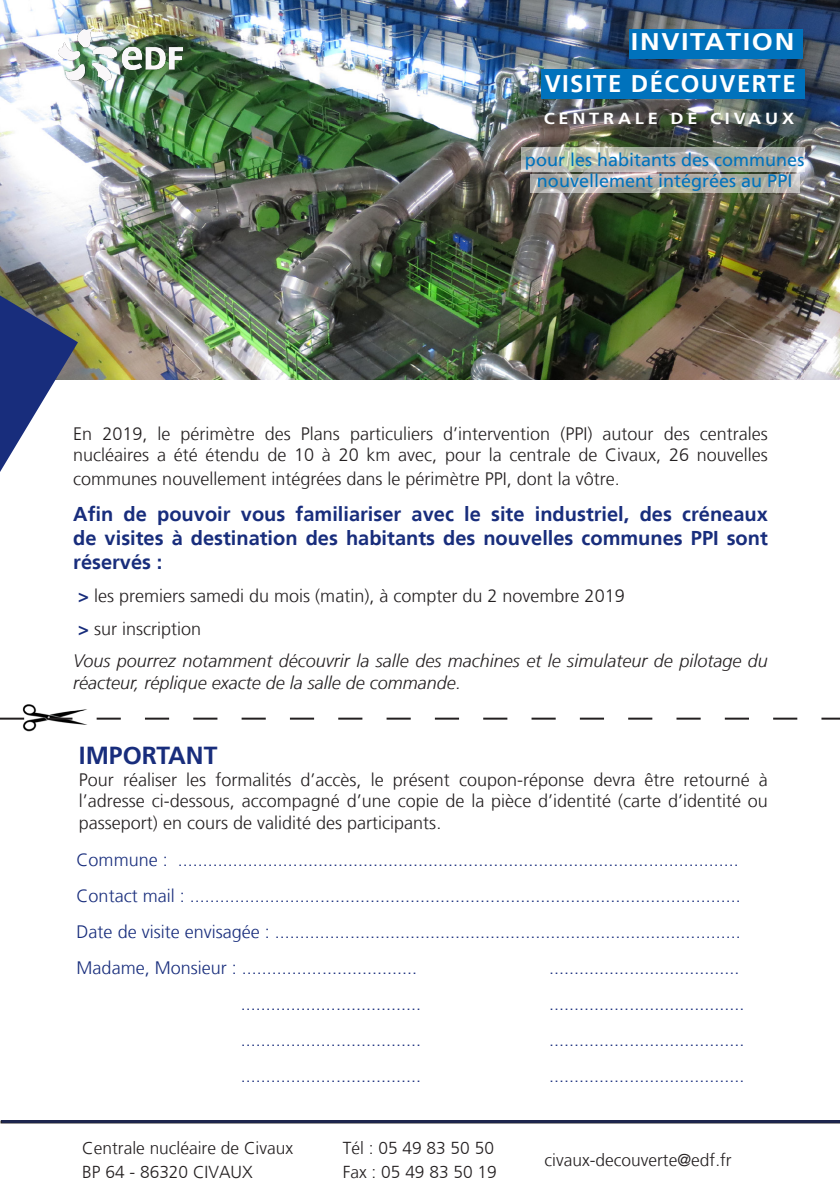
<style>
.page{position:relative;width:840px;height:1191px;background:#fff}
.page>*{position:absolute;margin:0;border:0;box-sizing:border-box;transform-origin:0 0}
.t1{font:700 24.6px "Frutiger";color:#182d7c}
.t2{font:700 24px "Frutiger";letter-spacing:.06em;color:#fff}
.t3{font:700 24px "Frutiger";letter-spacing:.06em;color:#fff;scale:1.13 1}
.t4{font:700 20px/24px "Frutiger";color:#182d7c;text-align:justify}
.t5{font:300 18px "Frutiger";color:#182d7c}
.t6{font:300 18px/21.6px "Frutiger";color:#231f20;text-align:justify}
.t7{font:italic 300 18px/21.6px "Frutiger";color:#231f20}
.t8{font:18px/21.6px "Frutiger";color:#0072bc;text-align:center}
.t9{font:300 17.4px/23.8px "Frutiger";color:#231f20}
.t10{font:700 16px "Frutiger";letter-spacing:.21em;color:#fff;scale:1.13 1}
.s1{font-weight:700;color:#182d7c}
</style>
<div class="page">
<img style="left:0;top:0;width:839px;height:380px">
<img style="left:59px;top:28px;width:123px;height:53px">
<div style="left:629px;top:30px;width:173px;height:29px;background:#0072bc"></div>
<div style="left:541px;top:69px;width:263px;height:30px;background:#0072bc"></div>
<hr style="left:0;top:1120px;width:839px;height:3px;background:#1d254b">
<img style="left:21px;top:704px;width:66px;height:28px">
<svg style="left:0;top:717px;width:839px;height:2px"></svg>
<svg style="left:0;top:230px;width:79px;height:242px"></svg>
<svg style="left:521px;top:147px;width:283px;height:25px;background:#b5b7b0"></svg>
<svg style="left:530px;top:174px;width:269px;height:18px;background:#b5b3ac"></svg>
<p class="t3" style="left:630px;top:27px;width:146px">INVITATION</p>
<p class="t2" style="left:544px;top:69px;width:252px">VISITE DÉCOUVERTE</p>
<p class="t10" style="left:543px;top:109px;width:223px">CENTRALE DE CIVAUX</p>
<p class="t8" style="left:524px;top:149px;width:281px">pour les habitants des communes nouvellement intégrées au PPI</p>
<p class="t6" style="left:73px;top:423px;width:695px">En 2019, le périmètre des Plans particuliers d’intervention (PPI) autour des centrales nucléaires a été étendu de 10 à 20 km avec, pour la centrale de Civaux, 26 nouvelles</p>
<p class="t6" style="left:73px;top:468px;width:548px">communes nouvellement intégrées dans le périmètre PPI, dont la vôtre.</p>
<p class="t4" style="left:73px;top:502px;width:695px">Afin de pouvoir vous familiariser avec le site industriel, des créneaux de visites à destination des habitants des nouvelles communes PPI sont réservés :</p>
<p class="t6" style="left:78px;top:585px;width:547px"><span class="s1">&gt;</span> les premiers samedi du mois (matin), à compter du 2 novembre 2019</p>
<p class="t6" style="left:78px;top:618px;width:124px"><span class="s1">&gt;</span> sur inscription</p>
<p class="t7" style="left:73px;top:650px;width:695px">Vous pourrez notamment découvrir la salle des machines et le simulateur de pilotage du réacteur, réplique exacte de la salle de commande.</p>
<p class="t1" style="left:79px;top:741px;width:140px">IMPORTANT</p>
<p class="t6" style="left:79px;top:769px;width:690px">Pour réaliser les formalités d’accès, le présent coupon-réponse devra être retourné à l’adresse ci-dessous, accompagné d’une copie de la pièce d’identité (carte d’identité ou passeport) en cours de validité des participants.</p>
<p class="t5" style="left:77px;top:850px;width:663px">Commune : ................................................................................................................</p>
<p class="t5" style="left:77px;top:886px;width:665px">Contact mail : ..............................................................................................................</p>
<p class="t5" style="left:77px;top:922px;width:665px">Date de visite envisagée : .............................................................................................</p>
<p class="t5" style="left:77px;top:958px;width:342px">Madame, Monsieur : ...................................</p>
<p class="t5" style="left:549px;top:958px;width:192px">......................................</p>
<p class="t5" style="left:241px;top:994px;width:182px">....................................</p>
<p class="t5" style="left:549px;top:994px;width:197px">.......................................</p>
<p class="t5" style="left:241px;top:1030px;width:182px">....................................</p>
<p class="t5" style="left:549px;top:1030px;width:197px">.......................................</p>
<p class="t5" style="left:241px;top:1066px;width:182px">....................................</p>
<p class="t5" style="left:549px;top:1066px;width:197px">.......................................</p>
<p class="t9" style="left:82px;top:1136px;width:212px">Centrale nucléaire de Civaux</p>
<p class="t9" style="left:82px;top:1160px;width:172px">BP 64 - 86320 CIVAUX</p>
<p class="t9" style="left:342px;top:1136px;width:155px">Tél : 05 49 83 50 50<br>Fax : 05 49 83 50 19</p>
<p class="t9" style="left:544px;top:1148px;width:188px">civaux-decouverte@edf.fr</p>
</div>
